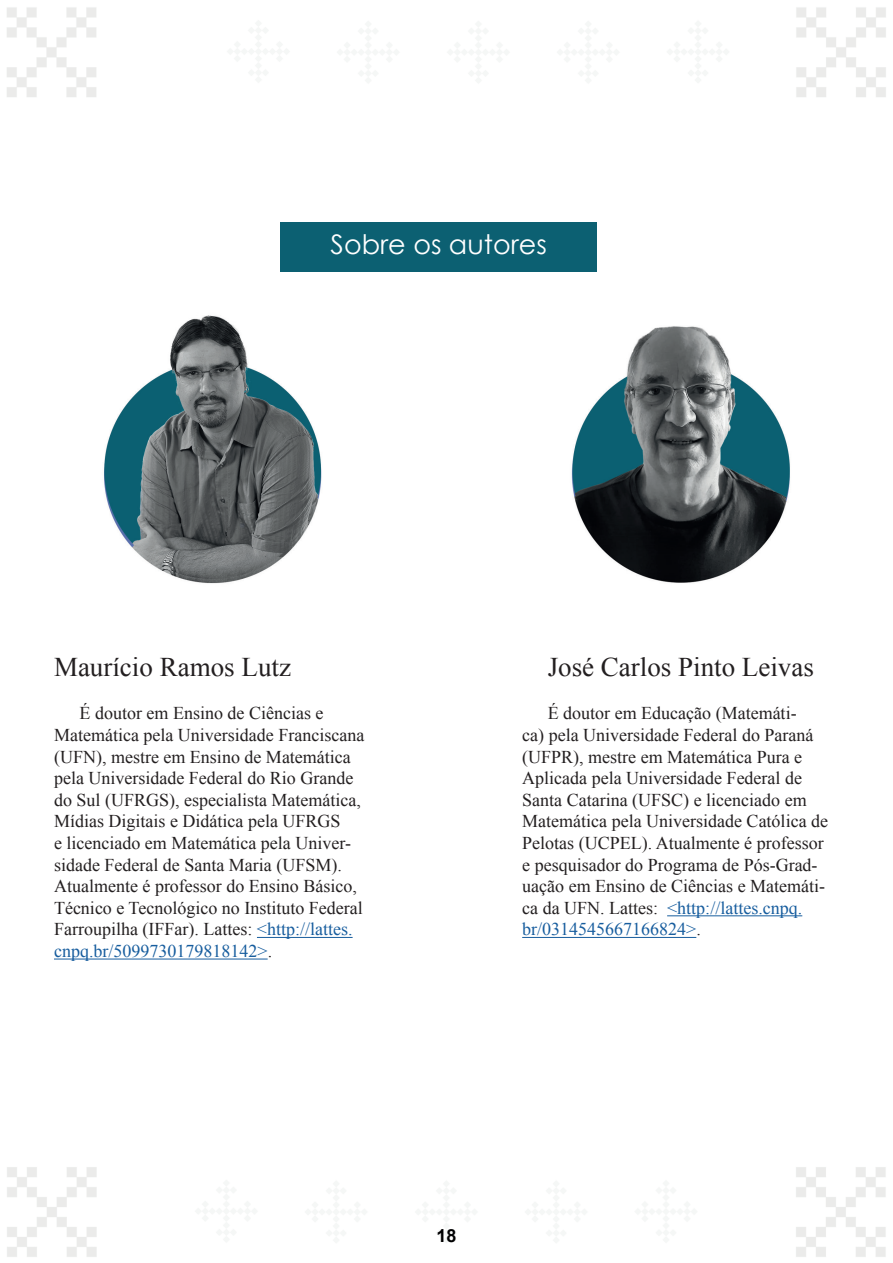
<style>
.page{position:relative;width:893px;height:1263px;background:#fff}
.page>*{position:absolute;margin:0;border:0;box-sizing:border-box;transform-origin:0 0}
.t1{font:27px "Times New Roman";color:#231f20}
.t2{font:27px "Century Gothic";color:#fff}
.t3{font:18px/21.6px "Times New Roman";color:#231f20}
.t4{font:700 18px "Arial";color:#000001}
.s1{color:#175d9e}
</style>
<div class="page">
<img style="left:7px;top:7px;width:879px;height:1250px">
<img style="left:54px;top:312px;width:317px;height:320px">
<hr style="left:257px;top:937px;width:96px;height:1px;background:#175d9e">
<hr style="left:54px;top:958px;width:214px;height:1px;background:#175d9e">
<hr style="left:667px;top:915px;width:135px;height:1px;background:#175d9e">
<hr style="left:522px;top:937px;width:174px;height:1px;background:#175d9e">
<img style="left:54px;top:315px;width:317px;height:313px">
<img style="left:523px;top:315px;width:316px;height:313px">
<div style="left:281px;top:222px;width:316px;height:50px;background:#0c6072"></div>
<h1 class="t2" style="left:324px;top:225px;width:218px">Sobre os autores</h1>
<h1 class="t2" style="left:331px;top:225px;width:218px">Sobre os autores</h1>
<h1 class="t1" style="left:54px;top:649px;width:238px">Maurício Ramos Lutz</h1>
<p class="t3" style="left:54px;top:702px;width:312px;text-indent:26px">É doutor em Ensino de Ciências e Matemática pela Universidade Franciscana (UFN), mestre em Ensino de Matemática pela Universidade Federal do Rio Grande do Sul (UFRGS), especialista Matemática, Mídias Digitais e Didática pela UFRGS<br>e licenciado em Matemática pela Univer&shy;sidade Federal de Santa Maria (UFSM).<br>Atualmente é professor do Ensino Básico, Técnico e Tecnológico no Instituto Federal Farroupilha (IFFar). Lattes: <span class="s1">&lt;http://lattes. cnpq.br/5099730179818142&gt;</span>.</p>
<h1 class="t1" style="left:548px;top:649px;width:268px">José Carlos Pinto Leivas</h1>
<p class="t3" style="left:522px;top:702px;width:307px;text-indent:26px">É doutor em Educação (Matemáti-<br>ca) pela Universidade Federal do Paraná (UFPR), mestre em Matemática Pura e Aplicada pela Universidade Federal de Santa Catarina (UFSC) e licenciado em Matemática pela Universidade Católica de Pelotas (UCPEL). Atualmente é professor e pesquisador do Programa de Pós-Grad&shy;uação em Ensino de Ciências e Matemáti&shy;ca da UFN. Lattes: <span class="s1">&lt;http://lattes.cnpq. br/0314545667166824&gt;</span>.</p>
<p class="t4" style="left:436px;top:1224px;width:22px">18</p>
</div>
